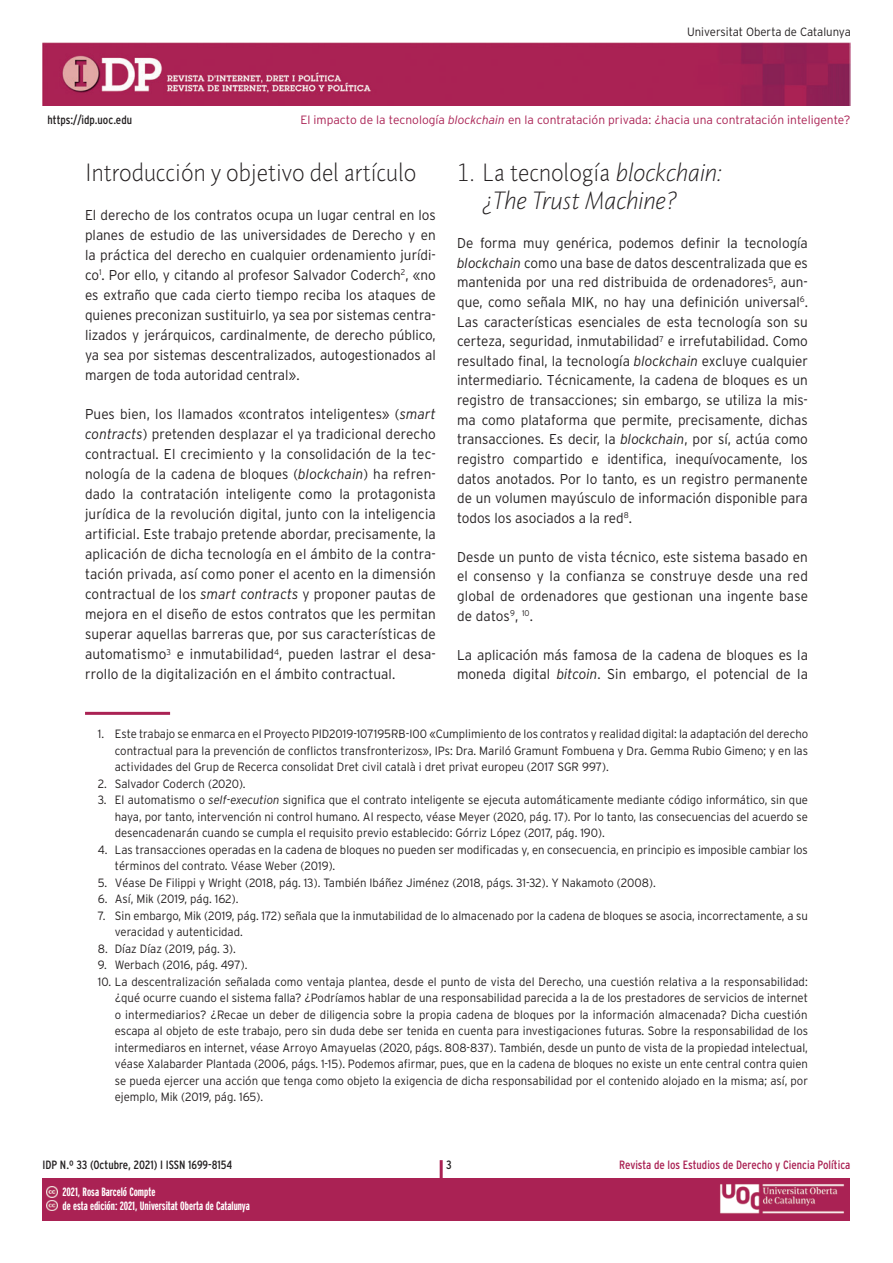
<style>
.page{position:relative;width:893px;height:1263px;background:#fff}
.page>*{position:absolute;margin:0;border:0;box-sizing:border-box;transform-origin:0 0}
.t1{font:italic 300 24px/28.7px "Pragma ND";color:#231f20;scale:.95 1}
.t2{font:300 24px "Pragma ND";color:#231f20;scale:.95 1}
.t3{font:300 14.25px/20px "Interstate";color:#231f20;text-align:justify;scale:.95 1}
.t4{font:300 12px/16.5px "Interstate";color:#231f20;text-align:justify;scale:.95 1}
.t5{font:300 12px "Interstate";color:#aa2254}
.t6{font:700 extra-condensed 12px/13.5px "Interstate";color:#fff}
.t7{font:condensed 12px "Interstate";color:#231f20}
.t8{font:condensed 12px "Interstate";color:#aa2254}
.s1{font-style:italic}
.s2{font-style:normal}
</style>
<div class="page">
<div style="left:43px;top:1178px;width:807px;height:42px;background:#aa2254"></div>
<hr style="left:440px;top:1160px;width:3px;height:44px;background:#aa2254">
<img style="left:43px;top:43px;width:807px;height:63px">
<svg style="left:47px;top:1186px;width:10px;height:25px"></svg>
<img style="left:720px;top:1184px;width:125px;height:30px">
<hr style="left:85px;top:712px;width:85px;height:3px;background:#aa2254">
<p class="t7" style="left:48px;top:113px;width:86px">https://idp.uoc.edu</p>
<p class="t4" style="left:687px;top:23px;width:174px">Universitat Oberta de Catalunya</p>
<p class="t5" style="left:300px;top:113px;width:551px">El impacto de la tecnología <span class="s1">blockchain</span> en la contratación privada: ¿hacia una contratación inteligente?</p>
<h1 class="t2" style="left:85px;top:157px;width:350px">Introducción y objetivo del artículo</h1>
<p class="t3" style="left:85px;top:205px;width:371px">El derecho de los contratos ocupa un lugar central en los planes de estudio de las universidades de Derecho y en la práctica del derecho en cualquier ordenamiento jurídi&shy;co<sup>1</sup>. Por ello, y citando al profesor Salvador Coderch<sup>2</sup>, «no es extraño que cada cierto tiempo reciba los ataques de quienes preconizan sustituirlo, ya sea por sistemas centra&shy;lizados y jerárquicos, cardinalmente, de derecho público, ya sea por sistemas descentralizados, autogestionados al margen de toda autoridad central».</p>
<p class="t3" style="left:85px;top:404px;width:371px">Pues bien, los llamados «contratos inteligentes» (<span class="s1">smart contracts</span>) pretenden desplazar el ya tradicional derecho contractual. El crecimiento y la consolidación de la tec&shy;nología de la cadena de bloques (<span class="s1">blockchain</span>) ha refren&shy;dado la contratación inteligente como la protagonista jurídica de la revolución digital, junto con la inteligencia artificial. Este trabajo pretende abordar, precisamente, la aplicación de dicha tecnología en el ámbito de la contra&shy;tación privada, así como poner el acento en la dimensión contractual de los <span class="s1">smart contracts</span> y proponer pautas de mejora en el diseño de estos contratos que les permitan superar aquellas barreras que, por sus características de automatismo<sup>3</sup> e inmutabilidad<sup>4</sup>, pueden lastrar el desa&shy;rrollo de la digitalización en el ámbito contractual.</p>
<h1 class="t1" style="left:483px;top:158px;width:252px;text-indent:-26px"><span class="s2">1. La tecnología</span> blockchain: ¿The Trust Machine?</h1>
<p class="t3" style="left:457px;top:233px;width:371px">De forma muy genérica, podemos definir la tecnología <span class="s1">blockchain</span> como una base de datos descentralizada que es mantenida por una red distribuida de ordenadores<sup>5</sup>, aun&shy;que, como señala MIK, no hay una definición universal<sup>6</sup>.<br>Las características esenciales de esta tecnología son su certeza, seguridad, inmutabilidad<sup>7</sup> e irrefutabilidad. Como resultado final, la tecnología <span class="s1">blockchain</span> excluye cualquier intermediario. Técnicamente, la cadena de bloques es un registro de transacciones; sin embargo, se utiliza la mis&shy;ma como plataforma que permite, precisamente, dichas transacciones. Es decir, la <span class="s1">blockchain</span>, por sí, actúa como registro compartido e identifica, inequívocamente, los datos anotados. Por lo tanto, es un registro permanente de un volumen mayúsculo de información disponible para todos los asociados a la red<sup>8</sup>.</p>
<p class="t3" style="left:457px;top:547px;width:371px">Desde un punto de vista técnico, este sistema basado en el consenso y la confianza se construye desde una red global de ordenadores que gestionan una ingente base de datos<sup>9</sup>, <sup>10</sup>.</p>
<p class="t3" style="left:457px;top:645px;width:371px">La aplicación más famosa de la cadena de bloques es la moneda digital <span class="s1">bitcoin</span>. Sin embargo, el potencial de la</p>
<p class="t4" style="left:115px;top:726px;width:731px;text-indent:-17px">1. Este trabajo se enmarca en el Proyecto PID2019-107195RB-I00 «Cumplimiento de los contratos y realidad digital: la adaptación del derecho contractual para la prevención de conflictos transfronterizos», IPs: Dra. Mariló Gramunt Fombuena y Dra. Gemma Rubio Gimeno; y en las actividades del Grup de Recerca consolidat Dret civil català i dret privat europeu (2017 SGR 997).</p>
<p class="t4" style="left:98px;top:775px;width:157px">2. Salvador Coderch (2020).</p>
<p class="t4" style="left:115px;top:792px;width:731px;text-indent:-17px">3. El automatismo o <span class="s1">self-execution</span> significa que el contrato inteligente se ejecuta automáticamente mediante código informático, sin que haya, por tanto, intervención ni control humano. Al respecto, véase Meyer (2020, pág. 17). Por lo tanto, las consecuencias del acuerdo se desencadenarán cuando se cumpla el requisito previo establecido: Górriz López (2017, pág. 190).</p>
<p class="t4" style="left:115px;top:841px;width:731px;text-indent:-17px">4. Las transacciones operadas en la cadena de bloques no pueden ser modificadas y, en consecuencia, en principio es imposible cambiar los términos del contrato. Véase Weber (2019).</p>
<p class="t4" style="left:98px;top:874px;width:589px">5. Véase De Filippi y Wright (2018, pág. 13). También Ibáñez Jiménez (2018, págs. 31-32). Y Nakamoto (2008).</p>
<p class="t4" style="left:98px;top:891px;width:150px">6. Así, Mik (2019, pág. 162).</p>
<p class="t4" style="left:115px;top:907px;width:731px;text-indent:-17px">7. Sin embargo, Mik (2019, pág. 172) señala que la inmutabilidad de lo almacenado por la cadena de bloques se asocia, incorrectamente, a su veracidad y autenticidad.</p>
<p class="t4" style="left:98px;top:940px;width:147px">8. Díaz Díaz (2019, pág. 3).</p>
<p class="t4" style="left:98px;top:957px;width:159px">9. Werbach (2016, pág. 497).</p>
<p class="t4" style="left:115px;top:973px;width:731px;text-indent:-17px">10. La descentralización señalada como ventaja plantea, desde el punto de vista del Derecho, una cuestión relativa a la responsabilidad: ¿qué ocurre cuando el sistema falla? ¿Podríamos hablar de una responsabilidad parecida a la de los prestadores de servicios de internet o intermediarios? ¿Recae un deber de diligencia sobre la propia cadena de bloques por la información almacenada? Dicha cuestión escapa al objeto de este trabajo, pero sin duda debe ser tenida en cuenta para investigaciones futuras. Sobre la responsabilidad de los intermediaros en internet, véase Arroyo Amayuelas (2020, págs. 808-837). También, desde un punto de vista de la propiedad intelectual, véase Xalabarder Plantada (2006, págs. 1-15). Podemos afirmar, pues, que en la cadena de bloques no existe un ente central contra quien se pueda ejercer una acción que tenga como objeto la exigencia de dicha responsabilidad por el contenido alojado en la misma; así, por ejemplo, Mik (2019, pág. 165).</p>
<p class="t7" style="left:43px;top:1158px;width:191px">IDP N.º 33 (Octubre, 2021) I ISSN 1699-8154</p>
<p class="t7" style="left:446px;top:1158px;width:7px">3</p>
<p class="t8" style="left:619px;top:1158px;width:233px">Revista de los Estudios de Derecho y Ciencia Política</p>
<p class="t6" style="left:63px;top:1185px;width:189px">2021, Rosa Barceló Compte<br>de esta edición: 2021, Universitat Oberta de Catalunya</p>
<p class="t6" style="left:59px;top:1185px;width:31px">Eloi Puig</p>
</div>
